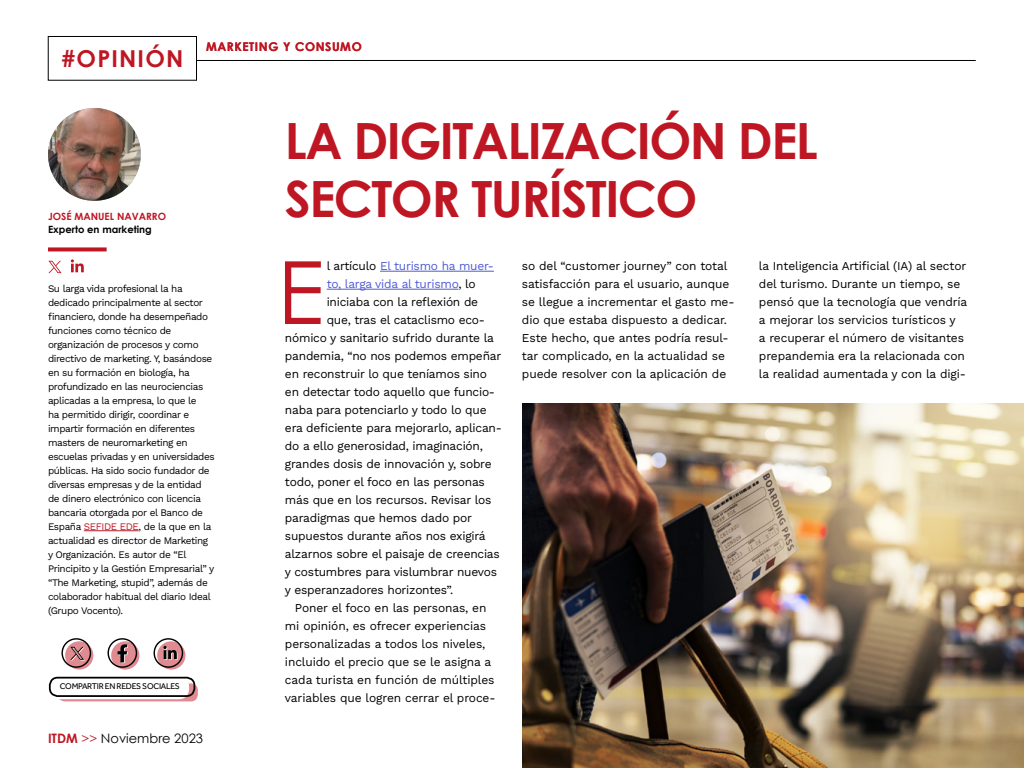
<style>
.page{position:relative;width:1024px;height:768px;background:#fff}
.page>*{position:absolute;margin:0;border:0;box-sizing:border-box;transform-origin:0 0}
.t1{font:87.2px "Century Gothic";color:#be1723}
.t2{font:700 50px/58px "Century Gothic";letter-spacing:-.03em;color:#be1723}
.t3{font:700 23.3px "Century Gothic";letter-spacing:.05em;color:#be1723}
.t4{font:13px "Century Gothic";color:#000}
.t5{font:12px/18px "Work Sans";letter-spacing:-.01em;color:#000}
.t6{font:12px "Work Sans";letter-spacing:-.02em;color:#4f5cd6}
.t7{font:700 12px "Century Gothic";letter-spacing:.05em;color:#be1723}
.t8{font:10px/14px "Work Sans";letter-spacing:-.04em;color:#000}
.t9{font:700 10px/13px "Century Gothic";color:#000}
.t10{font:8.6px "Effra";letter-spacing:-.03em;color:#000}
.s1{color:#be1723}
.s2{color:#fff}
.s3{font-weight:700;color:#be1723}
.s4{color:#000}
</style>
<div class="page">
<hr style="left:197px;top:60px;width:779px;height:1px;background:#000">
<div style="left:48px;top:36px;width:149px;height:44px;border:1px solid #000"></div>
<hr style="left:380px;top:271px;width:114px;height:1px;background:#4f5cd6">
<hr style="left:327px;top:289px;width:131px;height:1px;background:#4f5cd6">
<svg style="left:48px;top:247px;width:59px;height:4px"></svg>
<hr style="left:84px;top:531px;width:55px;height:1px;background:#be1723">
<img style="left:48px;top:108px;width:93px;height:93px">
<svg style="left:71px;top:259px;width:13px;height:13px"></svg>
<svg style="left:48px;top:261px;width:14px;height:12px"></svg>
<svg style="left:58px;top:683px;width:140px;height:18px"></svg>
<div style="left:49px;top:677px;width:140px;height:22px;background:#fff;border-radius:10px"></div>
<div style="left:49px;top:677px;width:146px;height:20px;border:2px solid #000;border-radius:8px"></div>
<svg style="left:65px;top:641px;width:28px;height:29px"></svg>
<div style="left:61px;top:638px;width:30px;height:30px;border:1px solid #000;border-radius:50%"></div>
<svg style="left:70px;top:647px;width:15px;height:14px"></svg>
<svg style="left:157px;top:641px;width:28px;height:29px"></svg>
<div style="left:154px;top:638px;width:29px;height:30px;border:1px solid #000;border-radius:50%"></div>
<svg style="left:163px;top:646px;width:15px;height:14px"></svg>
<svg style="left:111px;top:641px;width:28px;height:29px"></svg>
<div style="left:108px;top:638px;width:29px;height:30px;border:1px solid #000;border-radius:50%"></div>
<svg style="left:118px;top:644px;width:10px;height:19px"></svg>
<img style="left:522px;top:403px;width:502px;height:365px">
<h3 class="t3" style="left:61px;top:41px;width:123px">#OPINIÓN</h3>
<p class="t9" style="left:48px;top:210px;width:122px"><span class="s1">JOSÉ MANUEL NAVARRO</span><span class="s2">,<br></span>Experto en marketing</p>
<p class="t7" style="left:206px;top:37px;width:157px">MARKETING Y CONSUMO</p>
<h2 class="t2" style="left:285px;top:110px;width:535px">LA DIGITALIZACIÓN DEL<br>SECTOR TURÍSTICO</h2>
<p class="t8" style="left:48px;top:281px;width:168px">Su larga vida profesional la ha dedicado principalmente al sector financiero, donde ha desempeñado funciones como técnico de organización de procesos y como directivo de marketing. Y, basándose en su formación en biología, ha profundizado en las neurociencias aplicadas a la empresa, lo que le<br>ha permitido dirigir, coordinar e impartir formación en diferentes masters de neuromarketing en escuelas privadas y en universidades públicas. Ha sido socio fundador de diversas empresas y de la entidad de dinero electrónico con licencia bancaria otorgada por el Banco de España <span class="s1">SEFIDE EDE</span>, de la que en la actualidad es director de Marketing y Organización. Es autor de “El Principito y la Gestión Empresarial” y “The Marketing, stupid”, además de colaborador habitual del diario Ideal (Grupo Vocento).</p>
<p class="t10" style="left:60px;top:682px;width:122px">COMPARTIR EN REDES SOCIALES</p>
<p class="t4" style="left:48px;top:729px;width:157px"><span class="s3">ITDM</span> <span class="s1">&gt;&gt;</span> Noviembre 2023</p>
<h1 class="t1" style="left:277px;top:232px;width:48px">E</h1>
<p class="t6" style="left:327px;top:257px;width:169px"><span class="s4">l artículo</span> El turismo ha muer-</p>
<p class="t6" style="left:327px;top:275px;width:151px">to, larga vida al turismo<span class="s4">, lo</span></p>
<p class="t5" style="left:327px;top:292px;width:153px">iniciaba con la reflexión de</p>
<p class="t5" style="left:327px;top:310px;width:160px">que, tras el cataclismo eco-</p>
<p class="t5" style="left:285px;top:328px;width:210px">nómico y sanitario sufrido durante la</p>
<p class="t5" style="left:285px;top:346px;width:218px">pandemia, “no nos podemos empeñar</p>
<p class="t5" style="left:285px;top:364px;width:204px">en reconstruir lo que teníamos sino</p>
<p class="t5" style="left:285px;top:382px;width:212px">en detectar todo aquello que funcio-</p>
<p class="t5" style="left:285px;top:400px;width:203px">naba para potenciarlo y todo lo que</p>
<p class="t5" style="left:285px;top:418px;width:218px">era deficiente para mejorarlo, aplican-</p>
<p class="t5" style="left:285px;top:436px;width:199px">do a ello generosidad, imaginación,</p>
<p class="t5" style="left:285px;top:454px;width:208px">grandes dosis de innovación y, sobre</p>
<p class="t5" style="left:285px;top:472px;width:201px">todo, poner el foco en las personas</p>
<p class="t5" style="left:285px;top:490px;width:208px">más que en los recursos. Revisar los</p>
<p class="t5" style="left:285px;top:508px;width:188px">paradigmas que hemos dado por</p>
<p class="t5" style="left:285px;top:526px;width:202px">supuestos durante años nos exigirá</p>
<p class="t5" style="left:285px;top:544px;width:216px">alzarnos sobre el paisaje de creencias</p>
<p class="t5" style="left:285px;top:562px;width:214px">y costumbres para vislumbrar nuevos</p>
<p class="t5" style="left:285px;top:580px;width:170px">y esperanzadores horizontes”.</p>
<p class="t5" style="left:295px;top:598px;width:193px">Poner el foco en las personas, en</p>
<p class="t5" style="left:285px;top:616px;width:203px">mi opinión, es ofrecer experiencias</p>
<p class="t5" style="left:285px;top:634px;width:202px">personalizadas a todos los niveles,</p>
<p class="t5" style="left:285px;top:652px;width:208px">incluido el precio que se le asigna a</p>
<p class="t5" style="left:285px;top:670px;width:211px">cada turista en función de múltiples</p>
<p class="t5" style="left:285px;top:688px;width:212px">variables que logren cerrar el proce-</p>
<p class="t5" style="left:522px;top:256px;width:214px">so del “customer journey” con total satisfacción para el usuario, aunque se llegue a incrementar el gasto me&shy;dio que estaba dispuesto a dedicar.<br>Este hecho, que antes podría resul&shy;tar complicado, en la actualidad se puede resolver con la aplicación de</p>
<p class="t5" style="left:759px;top:256px;width:210px">la Inteligencia Artificial (IA) al sector del turismo. Durante un tiempo, se pensó que la tecnología que vendría a mejorar los servicios turísticos y<br>a recuperar el número de visitantes prepandemia era la relacionada con la realidad aumentada y con la digi-</p>
</div>
